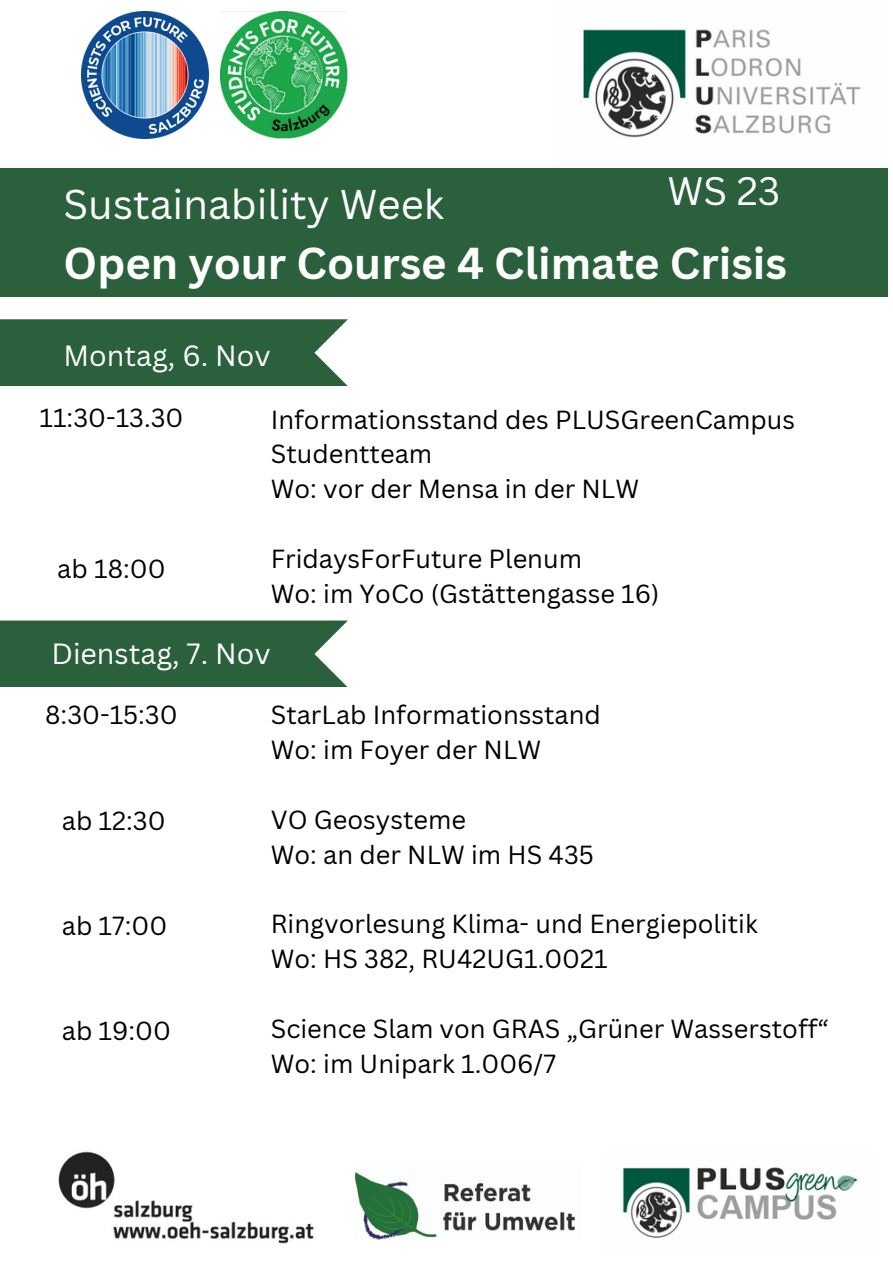
<style>
.page{position:relative;width:893px;height:1264px;background:#fff}
.page>*{position:absolute;margin:0;border:0;box-sizing:border-box;transform-origin:0 0}
.t1{font:700 43.5px "Canva Sans";color:#fefefe}
.t2{font:40.5px "Canva Sans";color:#fefefe}
.t3{font:38.7px "Canva Sans";color:#fefefe}
.t4{font:28.5px "Canva Sans";color:#fefefe}
.t5{font:25.5px/34.8px "Canva Sans";color:#000}
</style>
<div class="page">
<div style="left:0;top:168px;width:887px;height:128px;background:#2b603c"></div>
<div style="left:0;top:319px;width:348px;height:67px;background:#2b603c"></div>
<div style="left:0;top:620px;width:348px;height:67px;background:#2b603c"></div>
<img style="left:81px;top:11px;width:127px;height:127px">
<img style="left:220px;top:11px;width:127px;height:127px">
<img style="left:58px;top:1151px;width:256px;height:93px">
<img style="left:355px;top:1172px;width:220px;height:67px">
<img style="left:622px;top:1167px;width:236px;height:71px">
<img style="left:583px;top:29px;width:278px;height:109px">
<p class="t3" style="left:667px;top:163px;width:114px">WS 23</p>
<p class="t2" style="left:64px;top:176px;width:382px">Sustainability Week</p>
<p class="t1" style="left:64px;top:232px;width:725px">Open your Course 4 Climate Crisis</p>
<p class="t4" style="left:64px;top:336px;width:209px">Montag, 6. Nov</p>
<p class="t5" style="left:39px;top:400px;width:145px">11:30-13.30</p>
<p class="t5" style="left:57px;top:551px;width:110px">ab 18:00</p>
<p class="t5" style="left:271px;top:401px;width:526px">Informationsstand des PLUSGreenCampus<br>Studentteam</p>
<p class="t5" style="left:271px;top:471px;width:370px">Wo: vor der Mensa in der NLW</p>
<p class="t5" style="left:271px;top:540px;width:313px">FridaysForFuture Plenum</p>
<p class="t5" style="left:271px;top:575px;width:390px">Wo: im YoCo (Gstättengasse 16)</p>
<p class="t4" style="left:51px;top:633px;width:221px">Dienstag, 7. Nov</p>
<p class="t5" style="left:45px;top:697px;width:134px">8:30-15:30</p>
<p class="t5" style="left:271px;top:697px;width:332px">StarLab Informationsstand</p>
<p class="t5" style="left:271px;top:731px;width:272px">Wo: im Foyer der NLW</p>
<p class="t5" style="left:62px;top:802px;width:105px">ab 12:30</p>
<p class="t5" style="left:271px;top:801px;width:197px">VO Geosysteme</p>
<p class="t5" style="left:271px;top:836px;width:324px">Wo: an der NLW im HS 435</p>
<p class="t5" style="left:62px;top:907px;width:107px">ab 17:00</p>
<p class="t5" style="left:271px;top:906px;width:488px">Ringvorlesung Klima- und Energiepolitik</p>
<p class="t5" style="left:271px;top:941px;width:338px">Wo: HS 382, RU42UG1.0021</p>
<p class="t5" style="left:62px;top:1012px;width:111px">ab 19:00</p>
<p class="t5" style="left:271px;top:1010px;width:559px">Science Slam von GRAS „Grüner Wasserstoff“</p>
<p class="t5" style="left:271px;top:1045px;width:287px">Wo: im Unipark 1.006/7</p>
</div>
